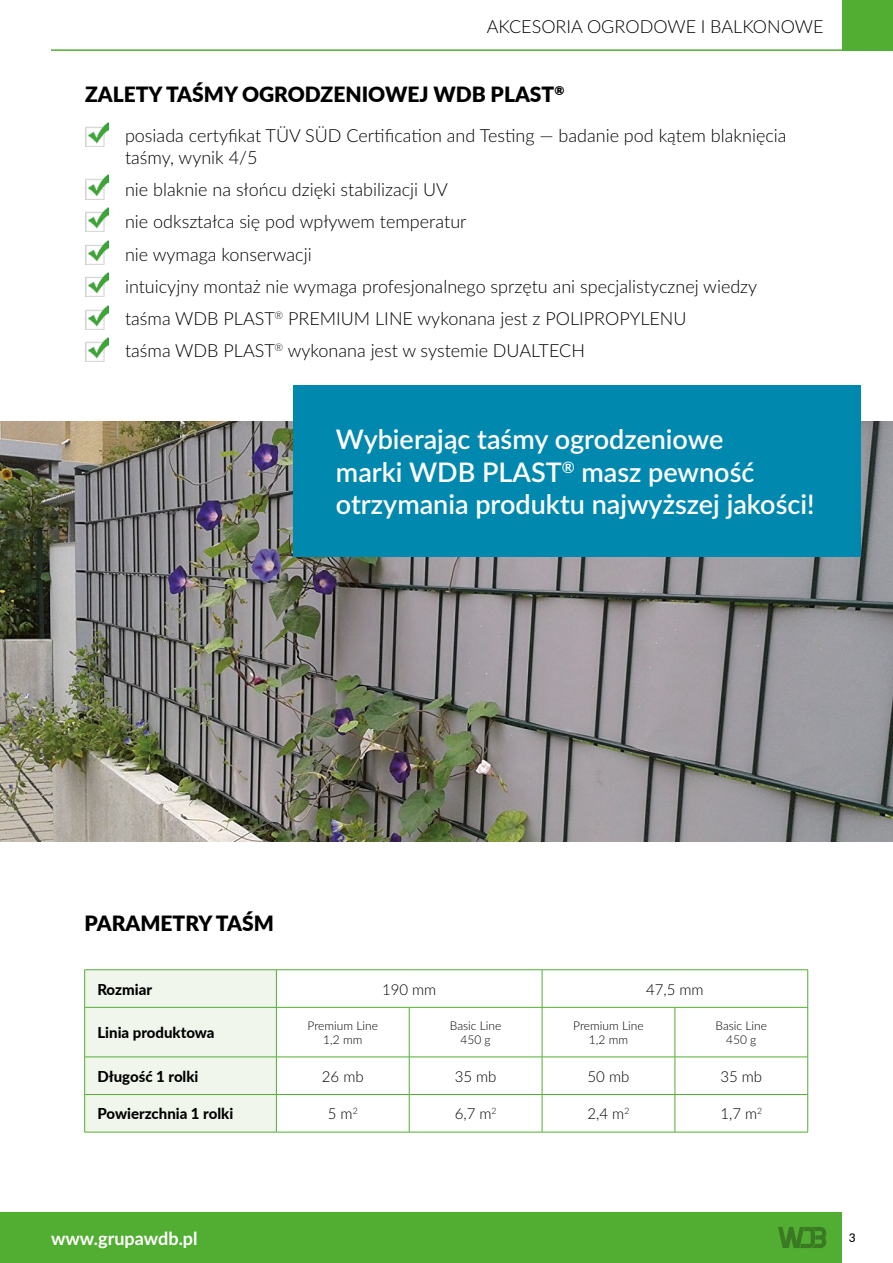
<style>
.page{position:relative;width:893px;height:1263px;background:#fff}
.page>*{position:absolute;margin:0;border:0;box-sizing:border-box;transform-origin:0 0}
.t1{font:600 27px/32.4px "Lato";color:#fff}
.t2{font:900 21px "Lato";color:#000}
.t3{font:300 18px/32.2px "Lato";color:#000}
.t4{font:700 18px "Lato";color:#fff}
.t5{font:800 15px "Lato";color:#000}
.t6{font:300 15px "Lato";color:#000}
.t7{font:300 12px/14.4px "Lato";color:#000;text-align:center}
.t8{font:500 12px "Lato";color:#000}
</style>
<div class="page">
<div style="left:0;top:1212px;width:842px;height:51px;background:#52ae32"></div>
<svg style="left:778px;top:1227px;width:48px;height:21px"></svg>
<hr style="left:51px;top:49px;width:791px;height:2px;background:#52ae32">
<div style="left:842px;top:0;width:51px;height:51px;background:#52ae32"></div>
<svg style="left:85px;top:970px;width:722px;height:162px"></svg>
<hr style="left:84px;top:1057px;width:1px;height:37px;background:#52ae32">
<hr style="left:84px;top:1094px;width:192px;height:1px;background:#52ae32">
<hr style="left:84px;top:1095px;width:1px;height:37px;background:#52ae32">
<hr style="left:84px;top:1132px;width:192px;height:1px;background:#52ae32">
<hr style="left:276px;top:969px;width:133px;height:1px;background:#52ae32">
<hr style="left:409px;top:969px;width:133px;height:1px;background:#52ae32">
<hr style="left:276px;top:1057px;width:1px;height:37px;background:#52ae32">
<hr style="left:276px;top:1094px;width:133px;height:1px;background:#52ae32">
<hr style="left:276px;top:1095px;width:1px;height:37px;background:#52ae32">
<hr style="left:409px;top:1094px;width:133px;height:1px;background:#52ae32">
<hr style="left:542px;top:1094px;width:133px;height:1px;background:#52ae32">
<hr style="left:675px;top:1094px;width:133px;height:1px;background:#52ae32">
<hr style="left:276px;top:1132px;width:133px;height:1px;background:#52ae32">
<hr style="left:409px;top:1057px;width:1px;height:37px;background:#52ae32">
<hr style="left:409px;top:1095px;width:1px;height:37px;background:#52ae32">
<hr style="left:409px;top:1132px;width:133px;height:1px;background:#52ae32">
<hr style="left:542px;top:969px;width:133px;height:1px;background:#52ae32">
<hr style="left:542px;top:970px;width:1px;height:37px;background:#52ae32">
<hr style="left:675px;top:969px;width:133px;height:1px;background:#52ae32">
<hr style="left:807px;top:970px;width:1px;height:37px;background:#52ae32">
<hr style="left:542px;top:1057px;width:1px;height:37px;background:#52ae32">
<hr style="left:675px;top:1057px;width:1px;height:37px;background:#52ae32">
<hr style="left:807px;top:1057px;width:1px;height:37px;background:#52ae32">
<hr style="left:542px;top:1095px;width:1px;height:37px;background:#52ae32">
<hr style="left:675px;top:1095px;width:1px;height:37px;background:#52ae32">
<hr style="left:807px;top:1095px;width:1px;height:37px;background:#52ae32">
<hr style="left:542px;top:1132px;width:133px;height:1px;background:#52ae32">
<hr style="left:675px;top:1132px;width:133px;height:1px;background:#52ae32">
<hr style="left:84px;top:969px;width:192px;height:1px;background:#52ae32">
<hr style="left:84px;top:970px;width:1px;height:37px;background:#52ae32">
<hr style="left:276px;top:970px;width:1px;height:37px;background:#52ae32">
<hr style="left:84px;top:1007px;width:192px;height:1px;background:#52ae32">
<hr style="left:84px;top:1007px;width:1px;height:50px;background:#52ae32">
<hr style="left:84px;top:1057px;width:192px;height:1px;background:#52ae32">
<hr style="left:276px;top:1007px;width:133px;height:1px;background:#52ae32">
<hr style="left:276px;top:1007px;width:1px;height:50px;background:#52ae32">
<hr style="left:409px;top:1007px;width:133px;height:1px;background:#52ae32">
<hr style="left:409px;top:1007px;width:1px;height:50px;background:#52ae32">
<hr style="left:542px;top:1007px;width:133px;height:1px;background:#52ae32">
<hr style="left:542px;top:1007px;width:1px;height:50px;background:#52ae32">
<hr style="left:675px;top:1007px;width:133px;height:1px;background:#52ae32">
<hr style="left:675px;top:1007px;width:1px;height:50px;background:#52ae32">
<hr style="left:807px;top:1007px;width:1px;height:50px;background:#52ae32">
<hr style="left:276px;top:1057px;width:133px;height:1px;background:#52ae32">
<hr style="left:409px;top:1057px;width:133px;height:1px;background:#52ae32">
<hr style="left:542px;top:1057px;width:133px;height:1px;background:#52ae32">
<hr style="left:675px;top:1057px;width:133px;height:1px;background:#52ae32">
<img style="left:0;top:421px;width:893px;height:421px">
<img style="left:85px;top:122px;width:24px;height:24px">
<img style="left:85px;top:175px;width:24px;height:24px">
<img style="left:85px;top:207px;width:24px;height:25px">
<img style="left:85px;top:240px;width:24px;height:24px">
<img style="left:85px;top:273px;width:24px;height:24px">
<img style="left:85px;top:305px;width:24px;height:24px">
<img style="left:85px;top:338px;width:24px;height:24px">
<div style="left:293px;top:385px;width:568px;height:172px;background:#0088af"></div>
<p class="t3" style="left:487px;top:9px;width:338px">Akcesoria ogrodowe i balkonowe</p>
<p class="t2" style="left:85px;top:78px;width:27px">ZALETY</p>
<p class="t2" style="left:166px;top:78px;width:16px">TAŚMY</p>
<p class="t2" style="left:242px;top:78px;width:94px">OGRODZENIOWE</p>
<p class="t2" style="left:419px;top:78px;width:147px">J WDB PLAST<sup>®</sup></p>
<p class="t3" style="left:125px;top:124px;width:663px;line-height:21.6px">posiada certyfikat TÜV SÜD Certification and Testing — badanie pod kątem blaknięcia taśmy, wynik 4/5</p>
<p class="t3" style="left:125px;top:173px;width:634px">nie blaknie na słońcu dzięki stabilizacji UV<br>nie odkształca się pod wpływem temperatur<br>nie wymaga konserwacji<br>intuicyjny montaż nie wymaga profesjonalnego sprzętu ani specjalistycznej wiedzy taśma WDB PLAST<sup>®</sup> PREMIUM LINE wykonana jest z POLIPROPYLENU<br>taśma WDB PLAST<sup>®</sup> wykonana jest w systemie DUALTECH</p>
<h1 class="t1" style="left:336px;top:422px;width:480px">Wybierając taśmy ogrodzeniowe<br>marki WDB PLAST<sup>®</sup> masz pewność otrzymania produktu najwyższej jakości!</h1>
<p class="t2" style="left:84px;top:907px;width:57px">PARAMET</p>
<p class="t2" style="left:185px;top:907px;width:46px">RYTAŚM</p>
<p class="t5" style="left:97px;top:978px;width:56px">Rozmiar</p>
<p class="t6" style="left:382px;top:979px;width:56px">190 mm</p>
<p class="t6" style="left:646px;top:979px;width:59px">47,5 mm</p>
<p class="t5" style="left:97px;top:1021px;width:119px">Linia produktowa</p>
<p class="t7" style="left:308px;top:1018px;width:72px">Premium Line<br>1,2 mm</p>
<p class="t7" style="left:450px;top:1018px;width:53px">Basic Line<br>450 g</p>
<p class="t7" style="left:573px;top:1018px;width:72px">Premium Line<br>1,2 mm</p>
<p class="t7" style="left:715px;top:1018px;width:53px">Basic Line<br>450 g</p>
<p class="t5" style="left:97px;top:1065px;width:103px">Długość 1 rolki</p>
<p class="t6" style="left:322px;top:1066px;width:43px">26 mb</p>
<p class="t6" style="left:455px;top:1066px;width:43px">35 mb</p>
<p class="t6" style="left:588px;top:1066px;width:43px">50 mb</p>
<p class="t6" style="left:720px;top:1066px;width:43px">35 mb</p>
<p class="t5" style="left:97px;top:1103px;width:137px">Powierzchnia 1 rolki</p>
<p class="t6" style="left:328px;top:1103px;width:31px">5 m<sup>2</sup></p>
<p class="t6" style="left:455px;top:1103px;width:43px">6,7 m<sup>2</sup></p>
<p class="t6" style="left:587px;top:1103px;width:43px">2,4 m<sup>2</sup></p>
<p class="t6" style="left:720px;top:1103px;width:43px">1,7 m<sup>2</sup></p>
<p class="t4" style="left:51px;top:1225px;width:148px">www.grupawdb.pl</p>
<p class="t8" style="left:849px;top:1229px;width:8px">3</p>
</div>
